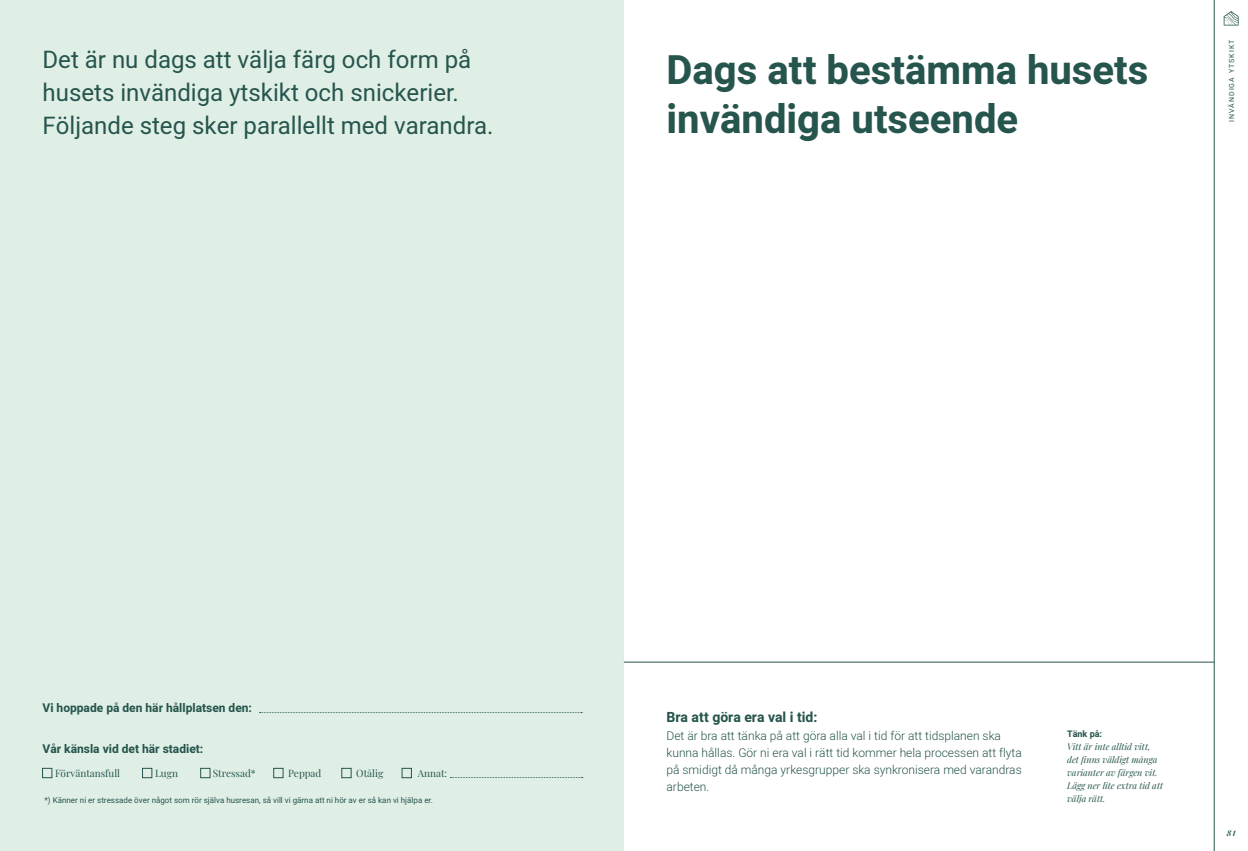
<style>
.page{position:relative;width:1248px;height:851px;background:#fff}
.page>*{position:absolute;margin:0;border:0;box-sizing:border-box;transform-origin:0 0}
.t1{font:700 40px/48px "Heebo";color:#26554d}
.t2{font:24px/33px "Heebo";color:#26554d}
.t3{font:700 14px "Heebo";color:#26554d}
.t4{font:300 12px/17px "Heebo";color:#26554d}
.t5{font:700 12px "Heebo";color:#26554d}
.t6{font:10px "Playfair Display";color:#26554d}
.t7{font:italic 9px/13px "Playfair Display";color:#26554d}
.t8{font:700 9px "Heebo";color:#26554d}
.t9{font:8px "Heebo";color:#26554d}
.t10{font:italic 700 8px "Playfair Display";color:#26554d}
.t11{font:7px "Heebo";letter-spacing:.15em;color:#26554d}
</style>
<div class="page">
<hr style="left:1213px;top:0;width:1px;height:850px;background:#26554d">
<svg style="left:1223px;top:11px;width:15px;height:15px"></svg>
<div style="left:0;top:0;width:624px;height:850px;background:#dfefe6"></div>
<svg style="left:259px;top:712px;width:323px;height:1px"></svg>
<svg style="left:450px;top:777px;width:133px;height:1px"></svg>
<div style="left:42px;top:768px;width:10px;height:9px;border:1px solid #26554d"></div>
<div style="left:142px;top:768px;width:10px;height:9px;border:1px solid #26554d"></div>
<div style="left:200px;top:768px;width:10px;height:9px;border:1px solid #26554d"></div>
<div style="left:273px;top:768px;width:10px;height:9px;border:1px solid #26554d"></div>
<div style="left:341px;top:768px;width:10px;height:9px;border:1px solid #26554d"></div>
<div style="left:402px;top:768px;width:9px;height:9px;border:1px solid #26554d"></div>
<hr style="left:623px;top:661px;width:590px;height:1px;background:#26554d">
<h2 class="t2" style="left:43px;top:43px;width:452px">Det är nu dags att välja färg och form på husets invändiga ytskikt och snickerier.<br>Följande steg sker parallellt med varandra.</h2>
<h1 class="t1" style="left:666px;top:47px;width:483px">Dags att bestämma husets invändiga utseende</h1>
<p class="t11" style="left:1226px;top:122px;width:84px;rotate:-90deg">INVÄNDIGA YTSKIKT</p>
<p class="t5" style="left:43px;top:699px;width:211px">Vi hoppade på den här hållplatsen den:</p>
<p class="t5" style="left:43px;top:740px;width:162px">Vår känsla vid det här stadiet:</p>
<p class="t6" style="left:55px;top:765px;width:66px">Förväntansfull</p>
<p class="t6" style="left:155px;top:765px;width:24px">Lugn</p>
<p class="t6" style="left:213px;top:765px;width:44px">Stressad*</p>
<p class="t6" style="left:288px;top:765px;width:35px">Peppad</p>
<p class="t6" style="left:356px;top:765px;width:28px">Otålig</p>
<p class="t6" style="left:418px;top:765px;width:31px">Annat:</p>
<p class="t9" style="left:45px;top:794px;width:390px">*) Känner ni er stressade över något som rör själva husresan, så vill vi gärna att ni hör av er så kan vi hjälpa er.</p>
<p class="t3" style="left:666px;top:707px;width:152px">Bra att göra era val i tid:</p>
<p class="t4" style="left:666px;top:727px;width:357px">Det är bra att tänka på att göra alla val i tid för att tidsplanen ska kunna hållas. Gör ni era val i rätt tid kommer hela processen att flyta på smidigt då många yrkesgrupper ska synkronisera med varandras arbeten.</p>
<p class="t8" style="left:1067px;top:727px;width:37px">Tänk på:</p>
<p class="t7" style="left:1067px;top:739px;width:97px">Vitt är inte alltid vitt, det finns väldigt många varianter av färgen vit.<br>Lägg ner lite extra tid att välja rätt.</p>
<p class="t10" style="left:1226px;top:826px;width:10px">81</p>
</div>
